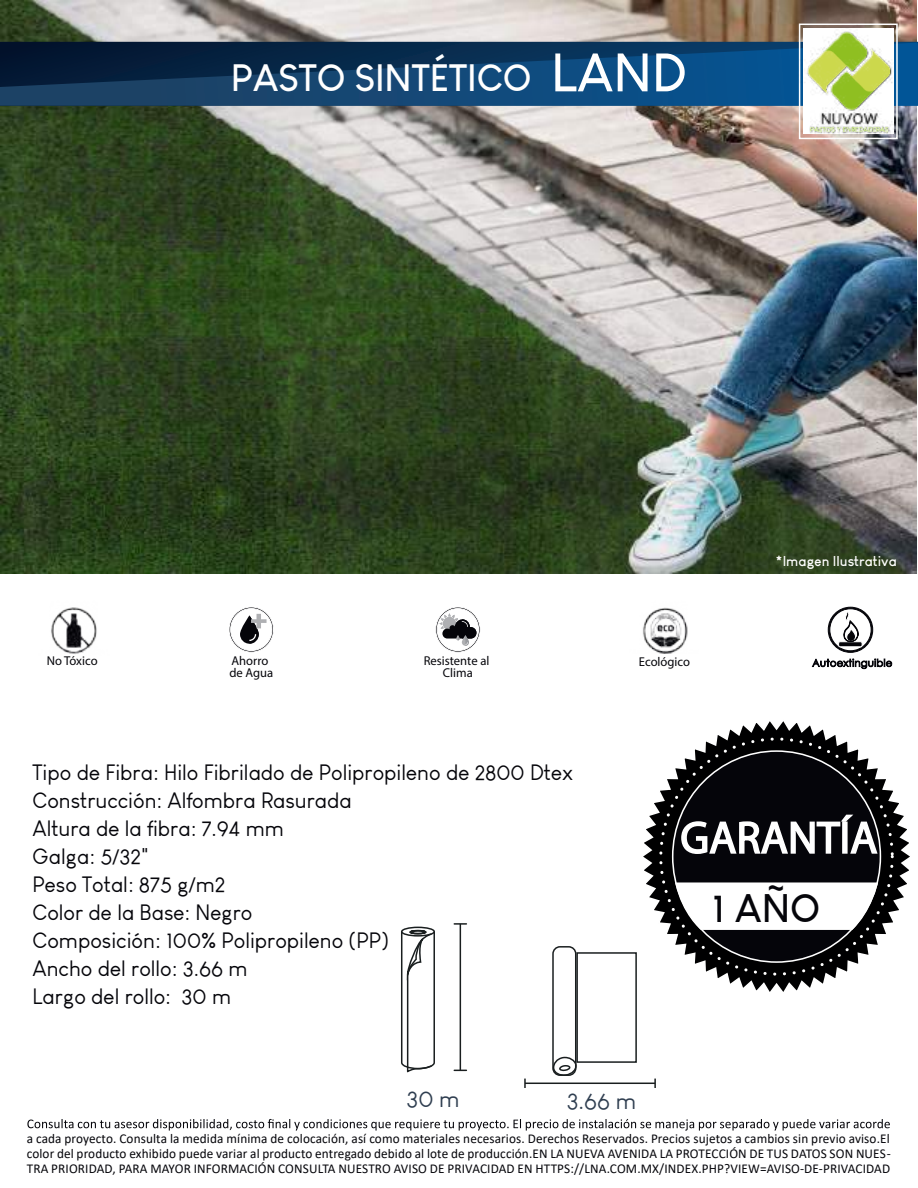
<style>
.page{position:relative;width:918px;height:1188px;background:#fff}
.page>*{position:absolute;margin:0;border:0;box-sizing:border-box;transform-origin:0 0}
.t1{font:700 39px "Louis George Cafe";color:#05050a}
.t2{font:700 37.35px "Louis George Cafe";color:#fff}
.t3{font:22.95px "Louis George Cafe";color:#2f3e50}
.t4{font:21.75px/28px "Louis George Cafe";color:#05050a}
.t5{font:700 13.95px "Louis George Cafe";color:#fff}
.t6{font:13.5px/15px "Calibri";letter-spacing:.01em;color:#05050a;text-align:justify}
.t7{font:12.75px/12.5px "Myriad Pro";color:#05050a}
.s1{font-size:52.95px}
</style>
<div class="page">
<img style="left:0;top:0;width:917px;height:574px">
<svg style="left:27px;top:1119px;width:863px;height:12px"></svg>
<svg style="left:643px;top:721px;width:267px;height:271px"></svg>
<div style="left:673px;top:751px;width:207px;height:211px;background:#05050a;border-radius:50%"></div>
<svg style="left:680px;top:813px;width:199px;height:41px"></svg>
<svg style="left:674px;top:881px;width:205px;height:50px;background:#d9d9da"></svg>
<img style="left:643px;top:607px;width:45px;height:46px">
<svg style="left:435px;top:607px;width:46px;height:46px"></svg>
<svg style="left:229px;top:607px;width:45px;height:46px"></svg>
<img style="left:51px;top:607px;width:46px;height:47px">
<svg style="left:828px;top:607px;width:45px;height:46px"></svg>
<svg style="left:812px;top:659px;width:80px;height:10px"></svg>
<svg style="left:0;top:43px;width:918px;height:63px;background:#0c3b65"></svg>
<hr style="left:525px;top:1083px;width:130px;height:1px;background:#191e1f">
<svg style="left:524px;top:1079px;width:2px;height:9px"></svg>
<svg style="left:654px;top:1079px;width:2px;height:9px"></svg>
<div style="left:576px;top:952px;width:61px;height:111px;border:2px solid #191e1f"></div>
<div style="left:552px;top:946px;width:24px;height:130px;border:2px solid #191e1f;border-radius:7px"></div>
<svg style="left:552px;top:1056px;width:26px;height:20px"></svg>
<svg style="left:401px;top:930px;width:34px;height:143px"></svg>
<hr style="left:460px;top:924px;width:1px;height:146px;background:#191e1f">
<svg style="left:454px;top:1070px;width:12px;height:1px"></svg>
<svg style="left:454px;top:923px;width:12px;height:2px"></svg>
<div style="left:401px;top:927px;width:34px;height:10px;border:2px solid #191e1f;border-radius:50%"></div>
<div style="left:410px;top:930px;width:16px;height:4px;border:2px solid #191e1f;border-radius:50%"></div>
<img style="left:786px;top:23px;width:123px;height:119px">
<h2 class="t2" style="left:231px;top:54px;width:458px">PASTO SINTÉTICO <span class="s1">LAND</span></h2>
<p class="t5" style="left:775px;top:552px;width:123px">*Imagen Ilustrativa</p>
<p class="t7" style="left:47px;top:654px;width:52px">No Tóxico</p>
<p class="t7" style="left:229px;top:654px;width:45px">Ahorro de Agua</p>
<p class="t7" style="left:424px;top:654px;width:67px">Resistente al</p>
<p class="t7" style="left:639px;top:655px;width:53px">Ecológico</p>
<p class="t7" style="left:443px;top:667px;width:31px">Clima</p>
<p class="t4" style="left:33px;top:759px;width:542px">Tipo de Fibra: Hilo Fibrilado de Polipropileno de 2800 Dtex<br>Construcción: Alfombra Rasurada<br>Altura de la fibra: 7.94 mm<br>Galga: 5/32"<br>Peso Total: 875 g/m2²<br>Color de la Base: Negro<br>Composición: 100% Polipropileno (PP)<br>Ancho del rollo: 3.66 m<br>Largo del rollo: 30 m</p>
<h3 class="t3" style="left:407px;top:1085px;width:55px">30 m</h3>
<h3 class="t3" style="left:567px;top:1088px;width:71px">3.66 m</h3>
<h1 class="t1" style="left:712px;top:883px;width:110px">1 AÑO</h1>
<p class="t6" style="left:27px;top:1131px;width:866px">a cada proyecto. Consulta la medida mínima de colocación, así como materiales necesarios. Derechos Reservados. Precios sujetos a cambios sin previo aviso.El color del producto exhibido puede variar al producto entregado debido al lote de producción.EN LA NUEVA AVENIDA LA PROTECCIÓN DE TUS DATOS SON NUES-TRA PRIORIDAD, PARA MAYOR INFORMACIÓN CONSULTA NUESTRO AVISO DE PRIVACIDAD EN HTTPS://LNA.COM.MX/INDEX.PHP?VIEW=AVISO-DE-PRIVACIDAD</p>
</div>
